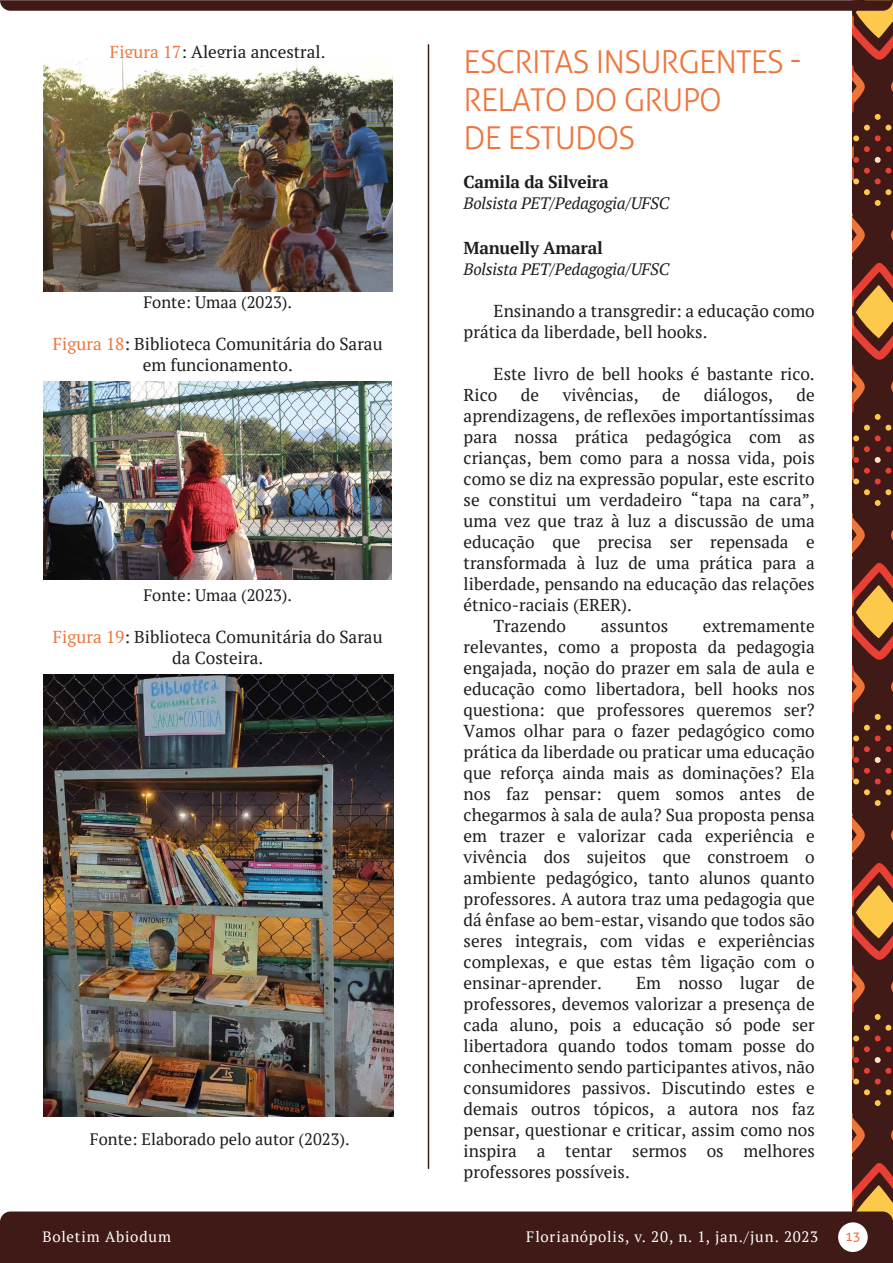
<style>
.page{position:relative;width:893px;height:1263px;background:#fff}
.page>*{position:absolute;margin:0;border:0;box-sizing:border-box;transform-origin:0 0}
.t1{font:300 31.5px/37.8px "Aller";letter-spacing:-.03em;color:#ee763e}
.t2{font:17.25px/21px "PT Serif";color:#1d1d1b;text-align:center}
.t3{font:700 17.25px "PT Serif";letter-spacing:-.015em;color:#1d1d1b}
.t4{font:16.5px "PT Serif";color:#1d1d1b}
.t5{font:italic 16.5px "PT Serif";letter-spacing:-.015em;color:#1d1d1b}
.t6{font:15px "PT Serif";letter-spacing:.055em;color:#fff}
.t7{font:13.05px "Aller";color:#ee763e}
.s1{color:#ee763e}
</style>
<div class="page">
<svg style="left:852px;top:11px;width:41px;height:1200px;background:#6d3621"></svg>
<img style="left:43px;top:58px;width:349px;height:233px">
<div style="left:0;top:1211px;width:893px;height:52px;background:#3f1a16"></div>
<div style="left:838px;top:1222px;width:30px;height:30px;background:#fff;border-radius:50%"></div>
<img style="left:44px;top:674px;width:349px;height:443px">
<img style="left:44px;top:381px;width:348px;height:198px">
<hr style="left:428px;top:45px;width:1px;height:1123px;background:#3f1a16">
<svg style="left:0;top:0;width:893px;height:11px;background:#482420"></svg>
<p class="t2" style="left:110px;top:41px;width:217px"><span class="s1">Figura 17</span>: Alegria ancestral.</p>
<p class="t4" style="left:143px;top:292px;width:150px">Fonte: Umaa (2023).</p>
<p class="t2" style="left:53px;top:334px;width:331px"><span class="s1">Figura 18</span>: Biblioteca Comunitária do Sarau em funcionamento.</p>
<p class="t4" style="left:143px;top:584px;width:150px">Fonte: Umaa (2023).</p>
<p class="t2" style="left:53px;top:626px;width:331px"><span class="s1">Figura 19</span>: Biblioteca Comunitária do Sarau da Costeira.</p>
<p class="t4" style="left:90px;top:1129px;width:261px">Fonte: Elaborado pelo autor (2023).</p>
<h1 class="t1" style="left:464px;top:43px;width:339px">ESCRITAS INSURGENTES -<br>RELATO DO GRUPO<br>DE ESTUDOS</h1>
<p class="t3" style="left:464px;top:171px;width:147px">Camila da Silveira</p>
<p class="t5" style="left:464px;top:193px;width:207px">Bolsista PET/Pedagogia/UFSC</p>
<p class="t3" style="left:464px;top:237px;width:141px">Manuelly Amaral</p>
<p class="t5" style="left:464px;top:259px;width:207px">Bolsista PET/Pedagogia/UFSC</p>
<p class="t2" style="left:464px;top:300px;width:353px;text-align:left;text-indent:30px">Ensinando a transgredir: a educação como prática da liberdade, bell hooks.</p>
<p class="t2" style="left:464px;top:363px;width:353px;text-align:left;text-indent:30px">Este livro de bell hooks é bastante rico.<br>Rico</p>
<p class="t2" style="left:521px;top:384px;width:20px">de</p>
<p class="t2" style="left:563px;top:384px;width:77px">vivências,</p>
<p class="t2" style="left:662px;top:384px;width:20px">de</p>
<p class="t2" style="left:704px;top:384px;width:71px">diálogos,</p>
<p class="t2" style="left:796px;top:384px;width:20px">de</p>
<p class="t2" style="left:464px;top:405px;width:353px">aprendizagens, de reflexões importantíssimas</p>
<p class="t2" style="left:464px;top:426px;width:353px">para nossa prática pedagógica com as</p>
<p class="t2" style="left:464px;top:447px;width:353px">crianças, bem como para a nossa vida, pois</p>
<p class="t2" style="left:464px;top:468px;width:353px">como se diz na expressão popular, este escrito</p>
<p class="t2" style="left:464px;top:489px;width:353px">se constitui um verdadeiro “tapa na cara”,</p>
<p class="t2" style="left:464px;top:510px;width:353px">uma vez que traz à luz a discussão de uma</p>
<p class="t2" style="left:464px;top:531px;width:353px">educação que precisa ser repensada e</p>
<p class="t2" style="left:464px;top:552px;width:353px">transformada à luz de uma prática para a</p>
<p class="t2" style="left:464px;top:573px;width:353px">liberdade, pensando na educação das relações</p>
<p class="t2" style="left:464px;top:594px;width:170px">étnico-raciais (ERER).</p>
<p class="t2" style="left:494px;top:615px;width:74px">Trazendo</p>
<p class="t2" style="left:601px;top:615px;width:69px">assuntos</p>
<p class="t2" style="left:464px;top:615px;width:353px;text-align:justify;text-indent:239px">extremamente relevantes, como a proposta da pedagogia engajada, noção do prazer em sala de aula e educação como libertadora, bell hooks nos questiona: que professores queremos ser?<br>Vamos olhar para o fazer pedagógico como prática da liberdade ou praticar uma educação que reforça ainda mais as dominações? Ela nos faz pensar: quem somos antes de chegarmos à sala de aula? Sua proposta pensa em trazer e valorizar cada experiência e vivência dos sujeitos que constroem o ambiente pedagógico, tanto alunos quanto professores. A autora traz uma pedagogia que dá ênfase ao bem-estar, visando que todos são seres integrais, com vidas e experiências complexas, e que estas têm ligação com o ensinar-aprender.</p>
<p class="t2" style="left:464px;top:972px;width:353px;text-align:justify;text-indent:173px">Em nosso lugar de professores, devemos valorizar a presença de cada aluno, pois a educação só pode ser libertadora quando todos tomam posse do conhecimento sendo participantes ativos, não consumidores passivos. Discutindo estes e demais outros tópicos, a autora nos faz pensar, questionar e criticar, assim como nos inspira a tentar sermos os melhores professores possíveis.</p>
<p class="t6" style="left:42px;top:1227px;width:130px">Boletim Abiodum</p>
<p class="t6" style="left:526px;top:1227px;width:293px">Florianópolis, v. 20, n. 1, jan./jun. 2023</p>
<p class="t7" style="left:845px;top:1228px;width:17px">13</p>
</div>
